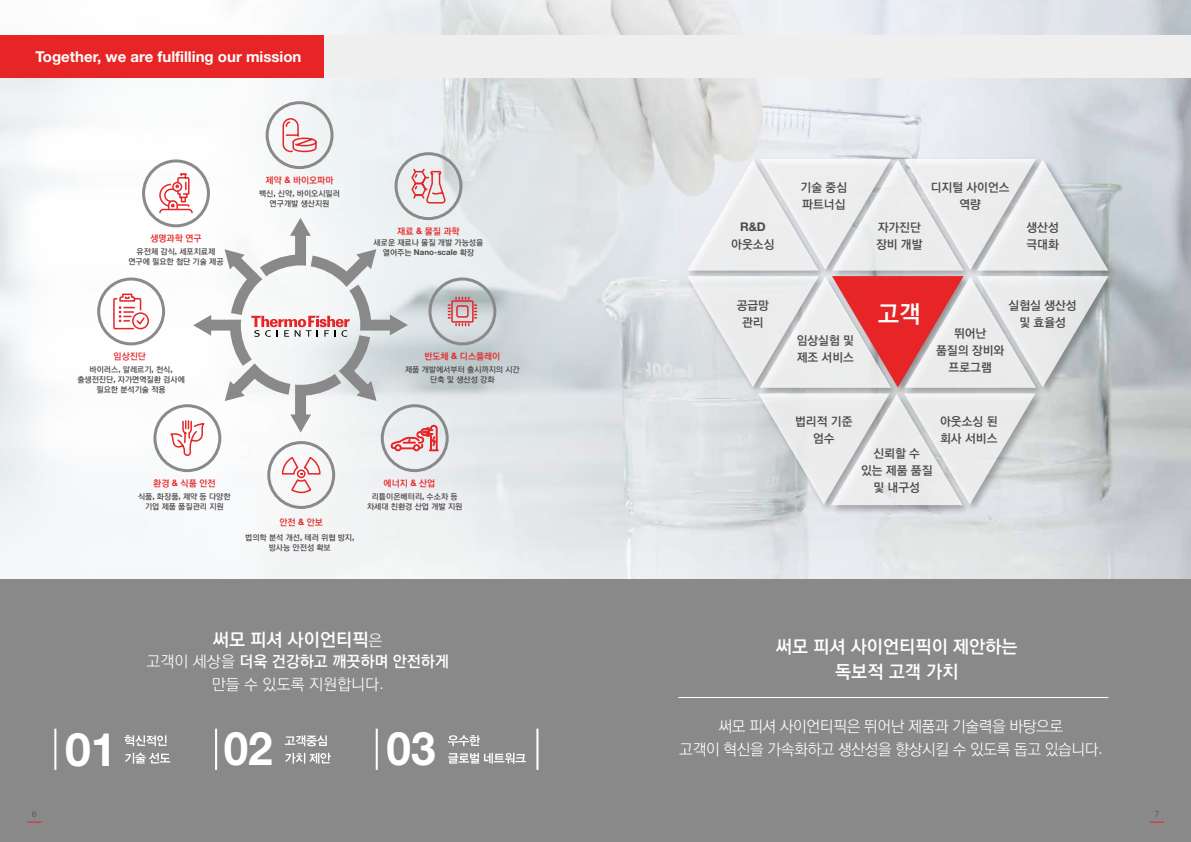
<style>
.page{position:relative;width:1191px;height:842px;background:#fff}
.page>*{position:absolute;margin:0;border:0;box-sizing:border-box;transform-origin:0 0}
.t1{font:700 46.4px "Helvetica Neue LT Std";color:#fff;scale:.95 1}
.t2{font:700 46.4px "Helvetica Neue LT Std";color:#fff}
.t3{font:24px "YGO540";color:#fff}
.t4{font:18px/25px "YGO540";color:#fff;text-align:center}
.t5{font:15.6px/23px "YGO520";letter-spacing:-.025em;color:#fff;text-align:center}
.t6{font:15.6px "YGO540";color:#fff}
.t7{font:15.6px "YGO520";color:#fff}
.t8{font:700 15px "Helvetica Neue LT Std";color:#fff}
.t9{font:12px/17px "YGO540";color:#4c4948;text-align:center}
.t10{font:700 12px "Helvetica Neue LT Std";color:#4c4948}
.t11{font:9px "YGO540";color:#e72426}
.t12{font:8px/10px "YGO540";color:#4c4948;text-align:center}
.t13{font:700 8px "Helvetica Neue LT Std";color:#4c4948}
.t14{font:300 8px "Helvetica Neue LTW1 G";color:#4c4948}
.s1{font-family:"Helvetica Neue LT Std";font-weight:700}
.s2{font-family:"YGO540";font-weight:400}
.s3{font-family:"YGO520";font-size:15.6px}
.s4{font-family:"YGO520"}
.s5{font-family:"Helvetica Neue LTW1 G";font-weight:300}
</style>
<div class="page">
<img style="left:0;top:0;width:1191px;height:580px">
<div style="left:0;top:580px;width:1191px;height:262px;background:#898989"></div>
<div style="left:142px;top:159px;width:68px;height:68px;border:3px solid #8a8a8a;border-radius:50%"></div>
<div style="left:266px;top:101px;width:67px;height:68px;border:3px solid #8a8a8a;border-radius:50%"></div>
<div style="left:97px;top:277px;width:68px;height:68px;border:3px solid #8a8a8a;border-radius:50%"></div>
<hr style="left:54px;top:729px;width:2px;height:41px;background:#fff">
<hr style="left:215px;top:729px;width:2px;height:41px;background:#fff">
<hr style="left:376px;top:729px;width:2px;height:41px;background:#fff">
<hr style="left:536px;top:729px;width:2px;height:41px;background:#fff">
<svg style="left:125px;top:735px;width:42px;height:11px"></svg>
<svg style="left:125px;top:753px;width:45px;height:11px"></svg>
<svg style="left:285px;top:735px;width:42px;height:11px"></svg>
<svg style="left:285px;top:753px;width:46px;height:11px"></svg>
<svg style="left:448px;top:735px;width:32px;height:11px"></svg>
<svg style="left:448px;top:753px;width:78px;height:11px"></svg>
<svg style="left:282px;top:117px;width:35px;height:36px"></svg>
<svg style="left:112px;top:293px;width:38px;height:37px"></svg>
<div style="left:686px;top:157px;width:431px;height:358px;background:#000;opacity:.35"></div>
<svg style="left:687px;top:159px;width:421px;height:346px;background:#e0d7d9"></svg>
<hr style="left:678px;top:697px;width:430px;height:1px;background:#fff">
<div style="left:145px;top:36px;width:1046px;height:42px;background:#efefef"></div>
<div style="left:0;top:36px;width:323px;height:42px;background:#e72426"></div>
<svg style="left:158px;top:167px;width:320px;height:327px"></svg>
<svg style="left:1150px;top:822px;width:14px;height:1px"></svg>
<svg style="left:27px;top:822px;width:15px;height:1px"></svg>
<h3 class="t8" style="left:35px;top:47px;width:267px">Together, we are fulfilling our mission</h3>
<p class="t11" style="left:266px;top:176px;width:69px">제약 <span class="s1">&amp;</span> 바이오파마</p>
<p class="t12" style="left:259px;top:189px;width:82px">백신<span class="s1">,</span> 신약<span class="s1">,</span> 바이오시밀러 연구개발 생산지원</p>
<p class="t11" style="left:397px;top:227px;width:64px">재료 <span class="s1">&amp;</span> 물질 과학</p>
<p class="t11" style="left:150px;top:234px;width:53px">생명과학 연구</p>
<p class="t12" style="left:373px;top:238px;width:111px">새로운 재료나 물질 개발 가능성을</p>
<p class="t12" style="left:137px;top:247px;width:80px">유전체 감식<span class="s1">,</span> 세포치료제</p>
<p class="t13" style="left:383px;top:247px;width:93px"><span class="s2">열어주는</span> Nano-scale <span class="s2">확장</span></p>
<p class="t12" style="left:128px;top:257px;width:97px">연구에 필요한 첨단 기술 제공</p>
<p class="t11" style="left:114px;top:352px;width:34px">임상진단</p>
<p class="t11" style="left:424px;top:352px;width:77px">반도체 <span class="s1">&amp;</span> 디스플레이</p>
<p class="t12" style="left:77px;top:365px;width:109px">바이러스<span class="s1">,</span> 알레르기<span class="s1">,</span> 천식<span class="s1">, </span>출생전진단<span class="s1">,</span> 자가면역질환 검사에 필요한 분석기술 적용</p>
<p class="t12" style="left:405px;top:365px;width:116px">제품 개발에서부터 출시까지의 시간 단축 및 생산성 강화</p>
<p class="t11" style="left:153px;top:479px;width:64px">환경 <span class="s1">&amp;</span> 식품 안전</p>
<p class="t12" style="left:138px;top:492px;width:94px">식품<span class="s1">,</span> 화장품<span class="s1">,</span> 제약 등 다양한 기업 제품 품질관리 지원</p>
<p class="t11" style="left:279px;top:517px;width:45px">안전 <span class="s1">&amp;</span> 안보</p>
<p class="t12" style="left:245px;top:533px;width:111px">법의학 분석 개선<span class="s1">,</span> 테러 위협 방지<span class="s1">, </span>방사능 안전성 확보</p>
<p class="t11" style="left:383px;top:479px;width:53px">에너지 <span class="s1">&amp;</span> 산업</p>
<p class="t12" style="left:367px;top:492px;width:97px">리튬이온배터리<span class="s1">,</span> 수소차 등 차세대 친환경 산업 개발 지원</p>
<h3 class="t4" style="left:213px;top:628px;width:171px">써모 피셔 사이언티픽<span class="s3">은</span></h3>
<h3 class="t6" style="left:146px;top:654px;width:304px"><span class="s4">고객이 세상을</span> 더욱 건강하고 깨끗하며 안전하게</h3>
<h3 class="t7" style="left:212px;top:677px;width:173px">만들 수 있도록 지원합니다<span class="s5">.</span></h3>
<h1 class="t2" style="left:65px;top:721px;width:53px">01</h1>
<h1 class="t1" style="left:224px;top:720px;width:53px">02</h1>
<h1 class="t1" style="left:386px;top:720px;width:53px">03</h1>
<h3 class="t10" style="left:740px;top:220px;width:27px">R&amp;D</h3>
<h3 class="t9" style="left:731px;top:237px;width:45px">아웃소싱</h3>
<h3 class="t9" style="left:800px;top:180px;width:48px;text-align:left">기술 중심 파트너십</h3>
<h3 class="t9" style="left:876px;top:220px;width:48px;text-align:left">자가진단 장비 개발</h3>
<h3 class="t9" style="left:930px;top:180px;width:80px">디지털 사이언스 역량</h3>
<h3 class="t9" style="left:1026px;top:220px;width:34px;text-align:left">생산성 극대화</h3>
<h3 class="t9" style="left:736px;top:297px;width:34px">공급망 관리</h3>
<h3 class="t9" style="left:1008px;top:297px;width:70px">실험실 생산성 및 효율성</h3>
<h2 class="t3" style="left:877px;top:302px;width:45px">고객</h2>
<h3 class="t9" style="left:796px;top:332px;width:59px;text-align:left">임상실험 및 제조 서비스</h3>
<h3 class="t9" style="left:936px;top:326px;width:70px">뛰어난<br>품질의 장비와 프로그램</h3>
<h3 class="t9" style="left:795px;top:414px;width:59px">법리적 기준 엄수</h3>
<h3 class="t9" style="left:861px;top:445px;width:73px">신뢰할 수<br>있는 제품 품질 및 내구성</h3>
<h3 class="t9" style="left:940px;top:414px;width:59px;text-align:left">아웃소싱 된 회사 서비스</h3>
<h3 class="t4" style="left:776px;top:635px;width:243px">써모 피셔 사이언티픽이 제안하는 독보적 고객 가치</h3>
<h3 class="t5" style="left:679px;top:716px;width:425px">써모 피셔 사이언티픽은 뛰어난 제품과 기술력을 바탕으로<br>고객이 혁신을 가속화하고 생산성을 향상시킬 수 있도록 돕고 있습니다<span class="s5">.</span></h3>
<p class="t14" style="left:32px;top:810px;width:6px">6</p>
<p class="t14" style="left:1154px;top:810px;width:6px">7</p>
</div>
